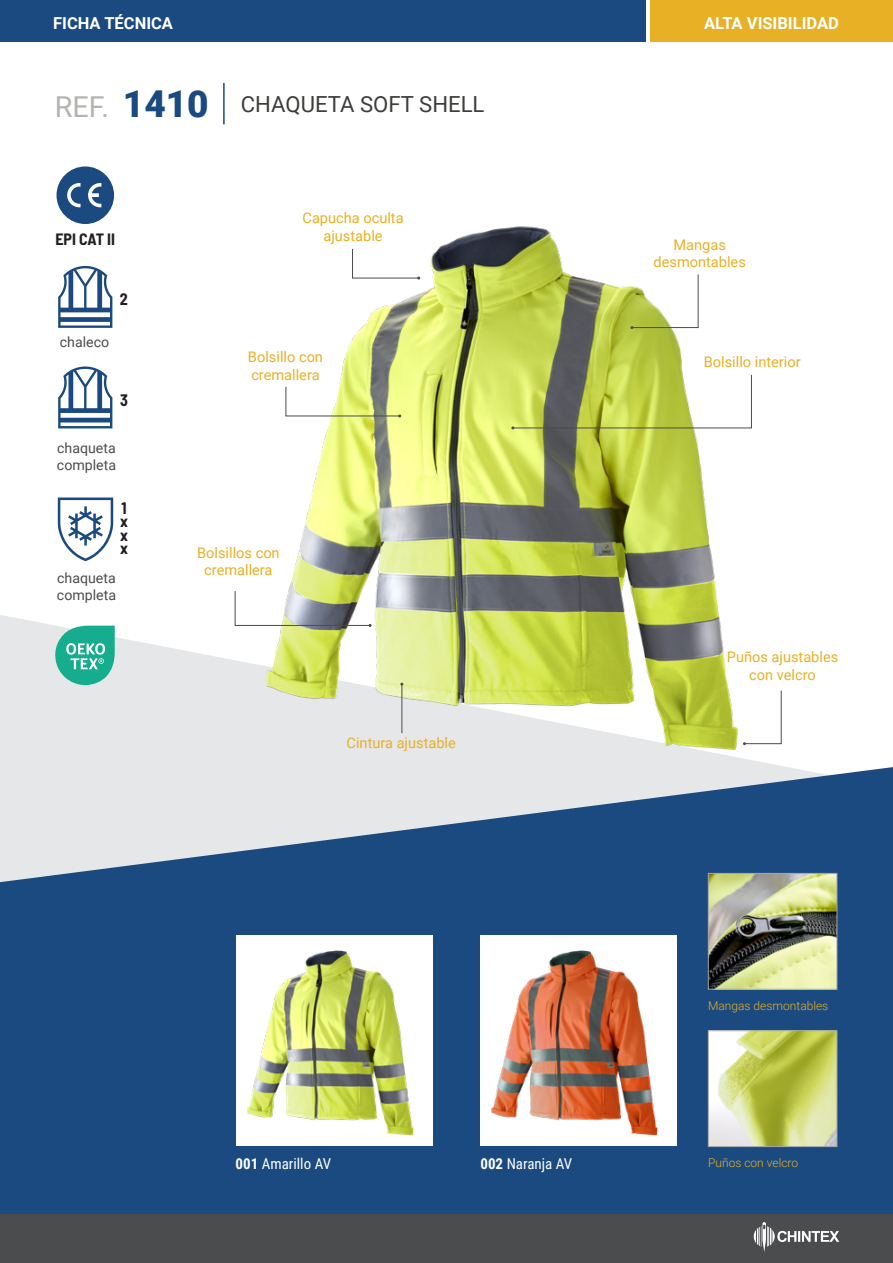
<style>
.page{position:relative;width:893px;height:1263px;background:#fff}
.page>*{position:absolute;margin:0;border:0;box-sizing:border-box;transform-origin:0 0}
.t1{font:22.2px "Roboto";color:#3d3d3b}
.t2{font:700 16.5px "Roboto";color:#fff}
.t3{font:700 semi-condensed 16.2px/13.5px "Barlow";color:#231f20;text-align:justify}
.t4{font:700 semi-condensed 16.05px "Barlow";color:#231f20}
.t5{font:15px "Roboto Condensed";color:#fff}
.t6{font:14.55px/17.5px "Roboto";color:#e8b025;text-align:center}
.t7{font:14.25px/17px "Roboto";color:#4b4c4d}
.t8{font:300 12px "Roboto";color:#e8b025}
.s1{font-size:28.8px;color:#b3b3b0}
.s2{font-weight:900;font-size:37.05px;color:#1a4a80}
.s3{font-weight:700}
</style>
<div class="page">
<svg style="left:0;top:615px;width:775px;height:150px;fill:#e6e7e9"></svg>
<svg style="left:0;top:765px;width:893px;height:449px;background:#3c6491"></svg>
<div style="left:0;top:0;width:645px;height:42px;background:#1a4a80"></div>
<div style="left:0;top:1214px;width:893px;height:49px;background:#4b4c4d"></div>
<div style="left:650px;top:0;width:243px;height:42px;background:#e8b025"></div>
<svg style="left:754px;top:1222px;width:85px;height:30px"></svg>
<hr style="left:223px;top:83px;width:2px;height:41px;background:#1a4a80">
<img style="left:710px;top:1032px;width:125px;height:113px">
<div style="left:708px;top:1030px;width:129px;height:117px;border:1px solid #a3a4a8"></div>
<img style="left:710px;top:875px;width:125px;height:112px">
<div style="left:708px;top:873px;width:129px;height:116px;border:1px solid #a3a4a8"></div>
<div style="left:236px;top:935px;width:197px;height:211px;background:#fff"></div>
<img style="left:247px;top:950px;width:167px;height:186px">
<div style="left:480px;top:935px;width:197px;height:211px;background:#fff"></div>
<img style="left:248px;top:226px;width:514px;height:549px">
<svg style="left:743px;top:690px;width:39px;height:55px"></svg>
<hr style="left:401px;top:684px;width:1px;height:49px;background:#4b4c4d">
<svg style="left:511px;top:374px;width:241px;height:55px"></svg>
<svg style="left:352px;top:248px;width:68px;height:32px"></svg>
<svg style="left:285px;top:386px;width:116px;height:31px"></svg>
<svg style="left:234px;top:590px;width:138px;height:37px"></svg>
<svg style="left:630px;top:274px;width:69px;height:55px"></svg>
<img style="left:491px;top:950px;width:167px;height:186px">
<svg style="left:57px;top:166px;width:57px;height:58px"></svg>
<svg style="left:58px;top:266px;width:54px;height:62px"></svg>
<svg style="left:58px;top:366px;width:54px;height:62px"></svg>
<svg style="left:55px;top:626px;width:60px;height:59px;background:#50bfa9"></svg>
<svg style="left:58px;top:497px;width:55px;height:64px"></svg>
<p class="t2" style="left:53px;top:11px;width:121px">FICHA TÉCNICA</p>
<p class="t2" style="left:704px;top:11px;width:136px">ALTA VISIBILIDAD</p>
<h1 class="t1" style="left:55px;top:89px;width:431px"><span class="s1">REF.</span> <span class="s2">1410</span> CHAQUETA SOFT SHELL</h1>
<p class="t4" style="left:55px;top:228px;width:61px">EPI CAT II</p>
<p class="t3" style="left:120px;top:291px;width:10px">2</p>
<p class="t7" style="left:60px;top:333px;width:51px">chaleco</p>
<p class="t6" style="left:302px;top:209px;width:103px">Capucha oculta ajustable</p>
<p class="t6" style="left:653px;top:235px;width:94px">Mangas desmontables</p>
<p class="t3" style="left:120px;top:392px;width:9px">3</p>
<p class="t7" style="left:57px;top:439px;width:61px">chaqueta completa</p>
<p class="t3" style="left:120px;top:500px;width:9px">1 x x x</p>
<p class="t7" style="left:57px;top:569px;width:61px">chaqueta completa</p>
<p class="t6" style="left:248px;top:348px;width:77px">Bolsillo con</p>
<p class="t6" style="left:704px;top:352px;width:98px">Bolsillo interior</p>
<p class="t6" style="left:251px;top:365px;width:70px">cremallera</p>
<p class="t6" style="left:197px;top:543px;width:84px">Bolsillos con cremallera</p>
<p class="t6" style="left:347px;top:734px;width:111px">Cintura ajustable</p>
<p class="t6" style="left:727px;top:648px;width:113px">Puños ajustables con velcro</p>
<p class="t5" style="left:236px;top:1153px;width:97px"><span class="s3">001</span> Amarillo AV</p>
<p class="t5" style="left:480px;top:1153px;width:93px"><span class="s3">002</span> Naranja AV</p>
<p class="t8" style="left:708px;top:997px;width:122px">Mangas desmontables</p>
<p class="t8" style="left:708px;top:1154px;width:92px">Puños con velcro</p>
</div>
